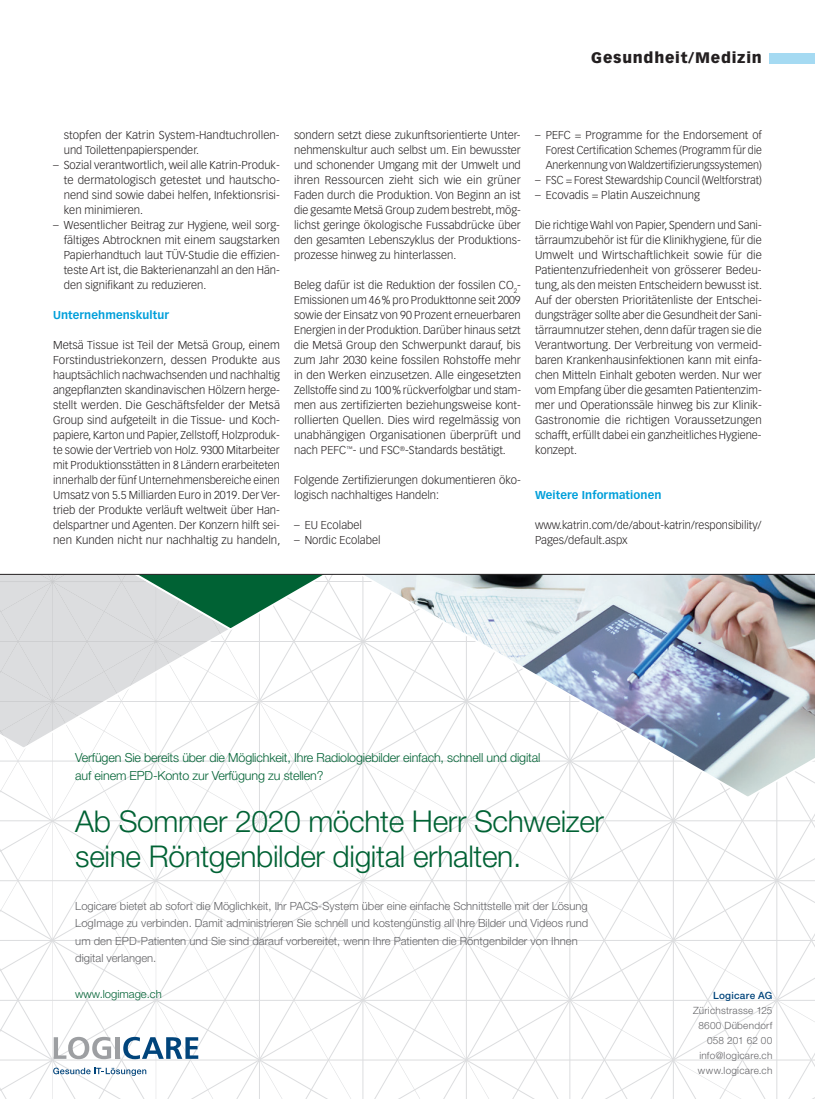
<style>
.page{position:relative;width:815px;height:1099px;background:#fff}
.page>*{position:absolute;margin:0;border:0;box-sizing:border-box;transform-origin:0 0}
.t1{font:300 30px/35px "Helvetica Neue LT Pro";letter-spacing:-.01em;color:#006234}
.t2{font:900 15px "Vectora LT Std";letter-spacing:.05em;color:#231f20}
.t3{font:300 12.5px/17.5px "Helvetica Neue LT Pro";letter-spacing:-.01em;color:#006234}
.t4{font:300 11.25px/15px "Vectora LT Std";color:#231f20;text-align:justify}
.t5{font:300 11.25px/17.5px "Helvetica Neue LT Pro";color:#636366}
.t6{font:700 11.25px "Vectora LT Std";letter-spacing:.005em;color:#009fda}
.t7{font:300 11.25px "Helvetica Neue LT Pro";color:#006234}
.t8{font:300 10px/15px "Helvetica Neue LT Pro";letter-spacing:.025em;color:#636366;text-align:right}
.t9{font:500 10px "Helvetica Neue LT Pro";letter-spacing:.03em;color:#00447b}
</style>
<div class="page">
<div style="left:770px;top:53px;width:45px;height:10px;background:#a5daf2"></div>
<svg style="left:338px;top:1001px;width:231px;height:97px"></svg>
<svg style="left:338px;top:799px;width:231px;height:202px"></svg>
<svg style="left:338px;top:575px;width:231px;height:224px"></svg>
<svg style="left:0;top:575px;width:338px;height:524px"></svg>
<svg style="left:569px;top:575px;width:246px;height:524px"></svg>
<hr style="left:0;top:574px;width:815px;height:1px;background:#231f20">
<h2 class="t2" style="left:591px;top:49px;width:172px">Gesundheit/Medizin</h2>
<p class="t4" style="left:64px;top:128px;width:218px">stopfen der Katrin System-Handtuchrollen&shy;und Toilettenpapierspender.</p>
<p class="t4" style="left:64px;top:158px;width:218px;text-indent:-11px">– Sozial verantwortlich, weil alle Katrin-Produk&shy;te dermatologisch getestet und hautscho&shy;nend sind sowie dabei helfen, Infektionsrisi&shy;ken minimieren.</p>
<p class="t4" style="left:64px;top:218px;width:218px;text-indent:-11px">– Wesentlicher Beitrag zur Hygiene, weil sorg&shy;fältiges Abtrocknen mit einem saugstarken Papierhandtuch laut TÜV-Studie die effizien&shy;teste Art ist, die Bakterienanzahl an den Hän&shy;den signifikant zu reduzieren.</p>
<p class="t6" style="left:53px;top:308px;width:117px">Unternehmenskultur</p>
<p class="t4" style="left:53px;top:338px;width:229px">Metsä Tissue ist Teil der Metsä Group, einem Forstindustriekonzern, dessen Produkte aus hauptsächlich nachwachsenden und nachhaltig angepflanzten skandinavischen Hölzern herge&shy;stellt werden. Die Geschäftsfelder der Metsä Group sind aufgeteilt in die Tissue- und Koch&shy;papiere, Karton und Papier, Zellstoff, Holzproduk&shy;te sowie der Vertrieb von Holz. 9300 Mitarbeiter mit Produktionsstätten in 8 Ländern erarbeiteten innerhalb der fünf Unternehmensbereiche einen Umsatz von 5.5 Milliarden Euro in 2019. Der Ver&shy;trieb der Produkte verläuft weltweit über Han&shy;delspartner und Agenten. Der Konzern hilft sei&shy;nen Kunden nicht nur nachhaltig zu handeln,</p>
<p class="t4" style="left:294px;top:128px;width:228px">sondern setzt diese zukunftsorientierte Unter&shy;nehmenskultur auch selbst um. Ein bewusster und schonender Umgang mit der Umwelt und ihren Ressourcen zieht sich wie ein grüner Faden durch die Produktion. Von Beginn an ist die gesamte Metsä Group zudem bestrebt, mög&shy;lichst geringe ökologische Fussabdrücke über den gesamten Lebenszyklus der Produktions&shy;prozesse hinweg zu hinterlassen.</p>
<p class="t4" style="left:294px;top:278px;width:228px">Beleg dafür ist die Reduktion der fossilen CO<sub>2</sub>- Emissionen um 46 % pro Produkttonne seit 2009 sowie der Einsatz von 90 Prozent erneuerbaren Energien in der Produktion. Darüber hinaus setzt die Metsä Group den Schwerpunkt darauf, bis zum Jahr 2030 keine fossilen Rohstoffe mehr in den Werken einzusetzen. Alle eingesetzten Zellstoffe sind zu 100 % rückverfolgbar und stam&shy;men aus zertifizierten beziehungsweise kont&shy;rollierten Quellen. Dies wird regelmässig von unabhängigen Organisationen überprüft und nach PEFC<sup>™</sup>- und FSC<sup>®</sup>-Standards bestätigt.</p>
<p class="t4" style="left:294px;top:473px;width:228px">Folgende Zertifizierungen dokumentieren öko&shy;logisch nachhaltiges Handeln:</p>
<p class="t4" style="left:294px;top:518px;width:69px">– EU Ecolabel</p>
<p class="t4" style="left:294px;top:533px;width:88px">– Nordic Ecolabel</p>
<p class="t4" style="left:546px;top:128px;width:218px;text-indent:-11px">– PEFC = Programme for the Endorsement of Forest Certification Schemes (Programm für die Anerkennung von Waldzertifizierungssystemen)</p>
<p class="t4" style="left:535px;top:173px;width:228px">– FSC = Forest Stewardship Council (Weltforstrat)</p>
<p class="t4" style="left:535px;top:188px;width:166px">– Ecovadis = Platin Auszeichnung</p>
<p class="t4" style="left:535px;top:218px;width:228px">Die richtige Wahl von Papier, Spendern und Sani&shy;tärraumzubehör ist für die Klinikhygiene, für die Umwelt und Wirtschaftlichkeit sowie für die Patientenzufriedenheit von grösserer Bedeu&shy;tung, als den meisten Entscheidern bewusst ist.<br>Auf der obersten Prioritätenliste der Entschei&shy;dungsträger sollte aber die Gesundheit der Sani&shy;tärraumnutzer stehen, denn dafür tragen sie die Verantwortung. Der Verbreitung von vermeid&shy;baren Krankenhausinfektionen kann mit einfa&shy;chen Mitteln Einhalt geboten werden. Nur wer vom Empfang über die gesamten Patientenzim&shy;mer und Operationssäle hinweg bis zur Klinik-Gastronomie die richtigen Voraussetzungen schafft, erfüllt dabei ein ganzheitliches Hygiene&shy;konzept.</p>
<p class="t6" style="left:535px;top:488px;width:128px">Weitere Informationen</p>
<p class="t4" style="left:535px;top:518px;width:228px">www.katrin.com/de/about-katrin/responsibility/<br>Pages/default.aspx</p>
<p class="t3" style="left:75px;top:748px;width:467px">Verfügen Sie bereits über die Möglichkeit, Ihre Radiologiebilder einfach, schnell und digital auf einem EPD-Konto zur Verfügung zu stellen?</p>
<h1 class="t1" style="left:75px;top:803px;width:530px">Ab Sommer 2020 möchte Herr Schweizer seine Röntgenbilder digital erhalten.</h1>
<p class="t5" style="left:75px;top:896px;width:515px">Logicare bietet ab sofort die Möglichkeit, Ihr PACS-System über eine einfache Schnittstelle mit der Lösung LogImage zu verbinden. Damit administrieren Sie schnell und kostengünstig all Ihre Bilder und Videos rund um den EPD-Patienten und Sie sind darauf vorbereitet, wenn Ihre Patienten die Röntgenbilder von Ihnen digital verlangen.</p>
<p class="t7" style="left:75px;top:986px;width:88px">www.logimage.ch</p>
<p class="t9" style="left:713px;top:989px;width:61px">Logicare AG</p>
<p class="t8" style="left:693px;top:1002px;width:81px">Zürichstrasse 125<br>8600 Dübendorf<br>058 201 62 00 info@logicare.ch www.logicare.ch</p>
</div>
